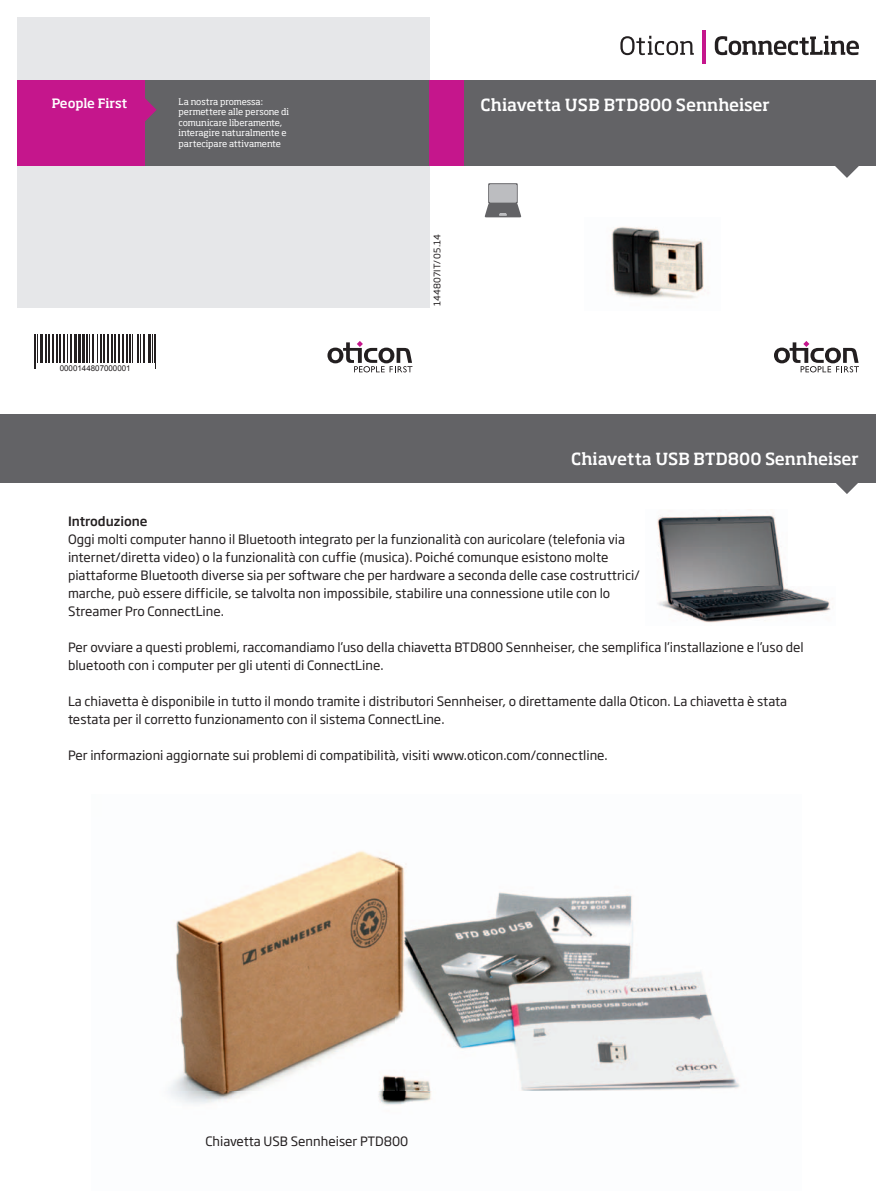
<style>
.page{position:relative;width:893px;height:1191px;background:#fff}
.page>*{position:absolute;margin:0;border:0;box-sizing:border-box;transform-origin:0 0}
.t1{font:500 16.5px "Soho Pro";letter-spacing:-.005em;color:#fff}
.t2{font:12.75px/18px "Soho Gothic Pro";color:#231f20}
.t3{font:500 12.75px "Soho Gothic Pro";color:#231f20}
.t4{font:500 12.75px "Soho Pro";letter-spacing:-.015em;color:#fff}
.t5{font:9px/10.5px "Soho Pro";letter-spacing:-.01em;color:#fff}
.t6{font:9px "Soho Gothic Pro";letter-spacing:.025em;color:#231f20}
.t7{font:7.95px "Arial";color:#231f20}
</style>
<div class="page">
<div style="left:463px;top:81px;width:413px;height:85px;background:#636366"></div>
<svg style="left:835px;top:166px;width:24px;height:12px"></svg>
<svg style="left:620px;top:36px;width:74px;height:19px"></svg>
<hr style="left:702px;top:30px;width:3px;height:34px;background:#c5168c">
<svg style="left:715px;top:36px;width:144px;height:19px"></svg>
<div style="left:17px;top:17px;width:412px;height:291px;background:#e6e7e9"></div>
<div style="left:17px;top:81px;width:425px;height:85px;background:#636366"></div>
<div style="left:429px;top:81px;width:34px;height:85px;background:#c5168c"></div>
<div style="left:17px;top:81px;width:128px;height:85px;background:#c5168c"></div>
<svg style="left:327px;top:341px;width:85px;height:31px"></svg>
<svg style="left:774px;top:341px;width:85px;height:31px"></svg>
<svg style="left:145px;top:98px;width:12px;height:23px"></svg>
<div style="left:0;top:414px;width:876px;height:68px;background:#636366"></div>
<svg style="left:835px;top:482px;width:24px;height:12px"></svg>
<svg style="left:485px;top:183px;width:36px;height:34px"></svg>
<hr style="left:34px;top:334px;width:1px;height:35px;background:#231f20">
<hr style="left:35px;top:334px;width:1px;height:35px;background:#231f20">
<hr style="left:37px;top:334px;width:1px;height:35px;background:#231f20">
<hr style="left:40px;top:334px;width:1px;height:35px;background:#231f20">
<hr style="left:41px;top:334px;width:1px;height:35px;background:#231f20">
<hr style="left:42px;top:334px;width:1px;height:35px;background:#231f20">
<hr style="left:45px;top:334px;width:1px;height:35px;background:#231f20">
<hr style="left:46px;top:334px;width:1px;height:35px;background:#231f20">
<hr style="left:48px;top:334px;width:1px;height:35px;background:#231f20">
<hr style="left:49px;top:334px;width:1px;height:35px;background:#231f20">
<hr style="left:52px;top:334px;width:1px;height:35px;background:#231f20">
<hr style="left:53px;top:334px;width:1px;height:35px;background:#231f20">
<hr style="left:56px;top:334px;width:1px;height:35px;background:#231f20">
<hr style="left:57px;top:334px;width:1px;height:35px;background:#231f20">
<hr style="left:59px;top:334px;width:1px;height:35px;background:#231f20">
<hr style="left:60px;top:334px;width:1px;height:35px;background:#231f20">
<hr style="left:63px;top:334px;width:1px;height:35px;background:#231f20">
<hr style="left:64px;top:334px;width:1px;height:35px;background:#231f20">
<hr style="left:67px;top:334px;width:1px;height:35px;background:#231f20">
<hr style="left:70px;top:334px;width:1px;height:35px;background:#231f20">
<hr style="left:71px;top:334px;width:1px;height:35px;background:#231f20">
<hr style="left:74px;top:334px;width:1px;height:35px;background:#231f20">
<hr style="left:75px;top:334px;width:1px;height:35px;background:#231f20">
<hr style="left:76px;top:334px;width:1px;height:35px;background:#231f20">
<hr style="left:78px;top:334px;width:1px;height:35px;background:#231f20">
<hr style="left:79px;top:334px;width:1px;height:35px;background:#231f20">
<hr style="left:80px;top:334px;width:1px;height:35px;background:#231f20">
<hr style="left:82px;top:334px;width:1px;height:35px;background:#231f20">
<hr style="left:83px;top:334px;width:1px;height:35px;background:#231f20">
<hr style="left:84px;top:334px;width:1px;height:35px;background:#231f20">
<hr style="left:86px;top:334px;width:1px;height:35px;background:#231f20">
<hr style="left:87px;top:334px;width:1px;height:35px;background:#231f20">
<hr style="left:89px;top:334px;width:1px;height:35px;background:#231f20">
<hr style="left:92px;top:334px;width:1px;height:35px;background:#231f20">
<hr style="left:93px;top:334px;width:1px;height:35px;background:#231f20">
<hr style="left:97px;top:334px;width:1px;height:35px;background:#231f20">
<hr style="left:100px;top:334px;width:1px;height:35px;background:#231f20">
<hr style="left:101px;top:334px;width:1px;height:35px;background:#231f20">
<hr style="left:103px;top:334px;width:1px;height:35px;background:#231f20">
<hr style="left:104px;top:334px;width:1px;height:35px;background:#231f20">
<hr style="left:107px;top:334px;width:1px;height:35px;background:#231f20">
<hr style="left:108px;top:334px;width:1px;height:35px;background:#231f20">
<hr style="left:111px;top:334px;width:1px;height:35px;background:#231f20">
<hr style="left:112px;top:334px;width:1px;height:35px;background:#231f20">
<hr style="left:114px;top:334px;width:1px;height:35px;background:#231f20">
<hr style="left:115px;top:334px;width:1px;height:35px;background:#231f20">
<hr style="left:118px;top:334px;width:1px;height:35px;background:#231f20">
<hr style="left:119px;top:334px;width:1px;height:35px;background:#231f20">
<hr style="left:122px;top:334px;width:1px;height:35px;background:#231f20">
<hr style="left:123px;top:334px;width:1px;height:35px;background:#231f20">
<hr style="left:126px;top:334px;width:1px;height:35px;background:#231f20">
<hr style="left:127px;top:334px;width:1px;height:35px;background:#231f20">
<hr style="left:129px;top:334px;width:1px;height:35px;background:#231f20">
<hr style="left:130px;top:334px;width:1px;height:35px;background:#231f20">
<hr style="left:132px;top:334px;width:1px;height:35px;background:#231f20">
<hr style="left:137px;top:334px;width:1px;height:35px;background:#231f20">
<hr style="left:138px;top:334px;width:1px;height:35px;background:#231f20">
<hr style="left:140px;top:334px;width:1px;height:35px;background:#231f20">
<hr style="left:143px;top:334px;width:1px;height:35px;background:#231f20">
<hr style="left:144px;top:334px;width:1px;height:35px;background:#231f20">
<hr style="left:148px;top:334px;width:1px;height:35px;background:#231f20">
<hr style="left:149px;top:334px;width:1px;height:35px;background:#231f20">
<hr style="left:150px;top:334px;width:1px;height:35px;background:#231f20">
<hr style="left:152px;top:334px;width:1px;height:35px;background:#231f20">
<hr style="left:154px;top:334px;width:1px;height:35px;background:#231f20">
<hr style="left:155px;top:334px;width:1px;height:35px;background:#231f20">
<div style="left:36px;top:363px;width:118px;height:8px;background:#fff"></div>
<img style="left:168px;top:851px;width:572px;height:254px">
<img style="left:657px;top:515px;width:176px;height:108px">
<img style="left:611px;top:226px;width:93px;height:73px">
<p class="t4" style="left:52px;top:94px;width:77px">People First</p>
<p class="t5" style="left:179px;top:96px;width:112px">La nostra promessa: permettere alle persone di comunicare liberamente, interagire naturalmente e partecipare attivamente</p>
<p class="t7" style="left:60px;top:363px;width:72px">0000144807000001</p>
<p class="t1" style="left:481px;top:93px;width:291px">Chiavetta USB BTD800 Sennheiser</p>
<p class="t6" style="left:430px;top:306px;width:74px;rotate:-90deg">144807IT/ 05.14</p>
<p class="t1" style="left:571px;top:447px;width:289px">Chiavetta USB BTD800 Sennheiser</p>
<p class="t3" style="left:68px;top:511px;width:81px">Introduzione</p>
<p class="t2" style="left:68px;top:530px;width:573px">Oggi molti computer hanno il Bluetooth integrato per la funzionalità con auricolare (telefonia via internet/diretta video) o la funzionalità con cuffie (musica). Poiché comunque esistono molte piattaforme Bluetooth diverse sia per software che per hardware a seconda delle case costruttrici/ marche, può essere difficile, se talvolta non impossibile, stabilire una connessione utile con lo Streamer Pro ConnectLine.</p>
<p class="t2" style="left:68px;top:638px;width:737px">Per ovviare a questi problemi, raccomandiamo l’uso della chiavetta BTD800 Sennheiser, che semplifica l’installazione e l’uso del bluetooth con i computer per gli utenti di ConnectLine.</p>
<p class="t2" style="left:68px;top:692px;width:721px">La chiavetta è disponibile in tutto il mondo tramite i distributori Sennheiser, o direttamente dalla Oticon. La chiavetta è stata testata per il corretto funzionamento con il sistema ConnectLine.</p>
<p class="t2" style="left:68px;top:746px;width:541px">Per informazioni aggiornate sui problemi di compatibilità, visiti www.oticon.com/connectline.</p>
<p class="t2" style="left:206px;top:1131px;width:204px">Chiavetta USB Sennheiser PTD800</p>
</div>
